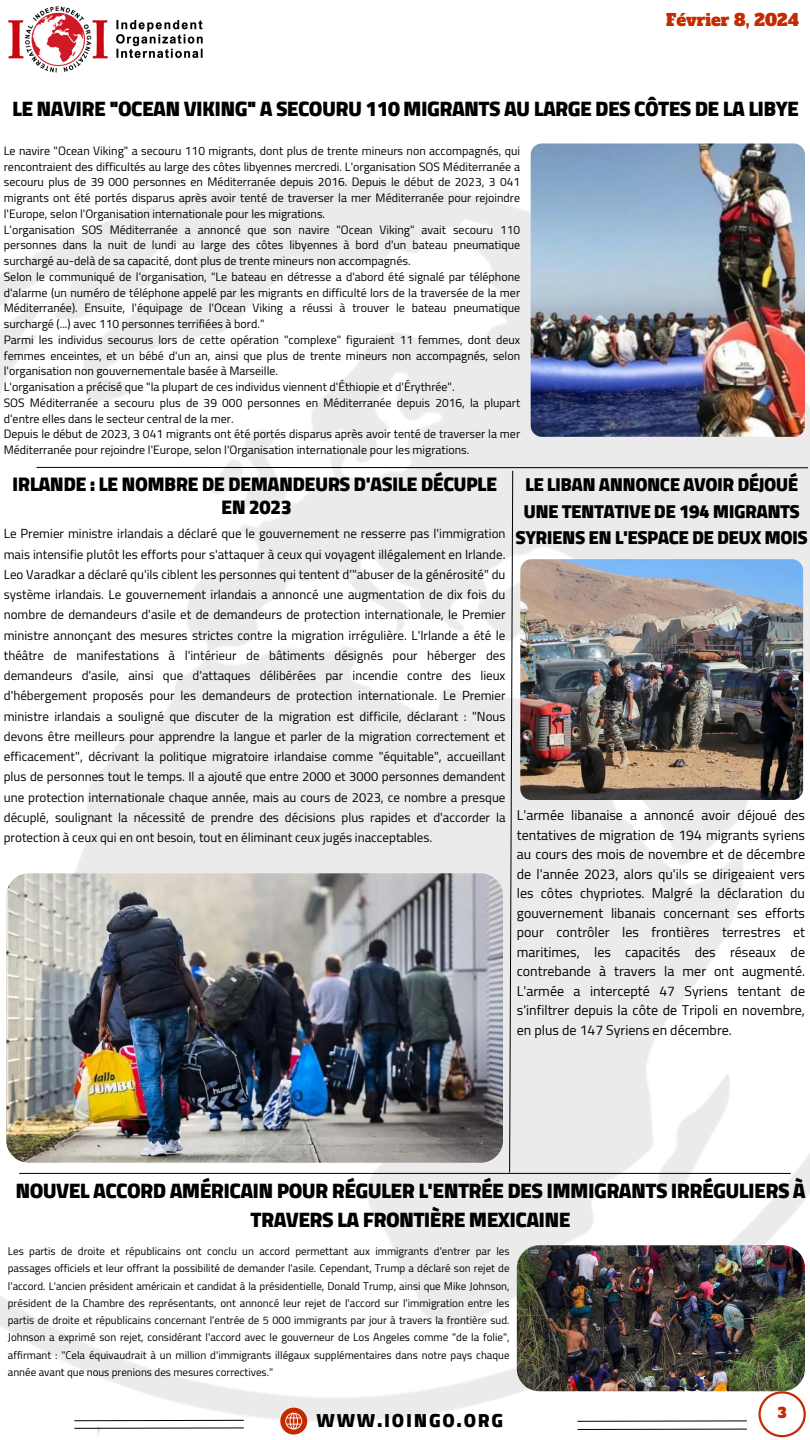
<style>
.page{position:relative;width:810px;height:1440px;background:#fff}
.page>*{position:absolute;margin:0;border:0;box-sizing:border-box;transform-origin:0 0}
.t1{font:900 21.2px/29.2px "Cairo";letter-spacing:-.03em;color:#000;text-align:center}
.t2{font:900 20px/23.2px "Cairo";letter-spacing:-.03em;color:#000;text-align:center}
.t3{font:900 19.2px "Cairo";letter-spacing:.09em;color:#000}
.t4{font:900 19px/26.2px "Cairo";letter-spacing:-.03em;color:#000;text-align:center}
.t5{font:16.3px "Alfa Slab One";color:#c42b00}
.t6{font:14px/19.5px "Cairo";color:#000;text-align:justify}
.t7{font:14px "Alfa Slab One";color:#c42b00}
.t8{font:13px/20.2px "Cairo";color:#000;text-align:justify}
.t9{font:12px/15.8px "Cairo";color:#000;text-align:justify}
.t10{font:11px/17.2px "Cairo";color:#000;text-align:justify}
</style>
<div class="page">
<img style="left:0;top:153px;width:810px;height:1283px">
<img style="left:531px;top:143px;width:274px;height:294px;border-radius:11px">
<hr style="left:20px;top:1173px;width:770px;height:1px;background:#000">
<svg style="left:758px;top:1391px;width:48px;height:46px"></svg>
<svg style="left:74px;top:1420px;width:170px;height:1px"></svg>
<svg style="left:280px;top:1408px;width:27px;height:27px"></svg>
<svg style="left:74px;top:1427px;width:170px;height:2px"></svg>
<svg style="left:577px;top:1420px;width:170px;height:2px"></svg>
<svg style="left:577px;top:1428px;width:170px;height:2px"></svg>
<svg style="left:36px;top:467px;width:772px;height:706px"></svg>
<img style="left:6px;top:873px;width:497px;height:290px">
<img style="left:8px;top:6px;width:195px;height:67px">
<img style="left:517px;top:1245px;width:288px;height:146px;border-radius:22px">
<h4 class="t5" style="left:666px;top:9px;width:134px">Février 8, 2024</h4>
<h1 class="t1" style="left:12px;top:94px;width:788px">LE NAVIRE "OCEAN VIKING" A SECOURU 110 MIGRANTS AU LARGE DES CÔTES DE LA LIBYE</h1>
<p class="t9" style="left:4px;top:143px;width:518px">Le navire "Ocean Viking" a secouru 110 migrants, dont plus de trente mineurs non accompagnés, qui rencontraient des difficultés au large des côtes libyennes mercredi. L'organisation SOS Méditerranée a secouru plus de 39 000 personnes en Méditerranée depuis 2016. Depuis le début de 2023, 3 041 migrants ont été portés disparus après avoir tenté de traverser la mer Méditerranée pour rejoindre l'Europe, selon l'Organisation internationale pour les migrations.</p>
<p class="t9" style="left:4px;top:221px;width:518px">L'organisation SOS Méditerranée a annoncé que son navire "Ocean Viking" avait secouru 110 personnes dans la nuit de lundi au large des côtes libyennes à bord d'un bateau pneumatique surchargé au-delà de sa capacité, dont plus de trente mineurs non accompagnés.</p>
<p class="t9" style="left:4px;top:269px;width:518px">Selon le communiqué de l'organisation, "Le bateau en détresse a d'abord été signalé par téléphone d'alarme (un numéro de téléphone appelé par les migrants en difficulté lors de la traversée de la mer Méditerranée). Ensuite, l'équipage de l'Ocean Viking a réussi à trouver le bateau pneumatique surchargé (...) avec 110 personnes terrifiées à bord."</p>
<p class="t9" style="left:4px;top:332px;width:518px">Parmi les individus secourus lors de cette opération "complexe" figuraient 11 femmes, dont deux femmes enceintes, et un bébé d'un an, ainsi que plus de trente mineurs non accompagnés, selon l'organisation non gouvernementale basée à Marseille.</p>
<p class="t9" style="left:4px;top:379px;width:452px">L'organisation a précisé que "la plupart de ces individus viennent d'Éthiopie et d'Érythrée".</p>
<p class="t9" style="left:4px;top:395px;width:518px">SOS Méditerranée a secouru plus de 39 000 personnes en Méditerranée depuis 2016, la plupart d'entre elles dans le secteur central de la mer.</p>
<p class="t9" style="left:4px;top:426px;width:518px">Depuis le début de 2023, 3 041 migrants ont été portés disparus après avoir tenté de traverser la mer<br>Méditerranée pour rejoindre l'Europe, selon l'Organisation internationale pour les migrations.</p>
<h2 class="t2" style="left:12px;top:472px;width:486px">IRLANDE : LE NOMBRE DE DEMANDEURS D'ASILE DÉCUPLE<br>EN 2023</h2>
<p class="t8" style="left:4px;top:524px;width:503px">Le Premier ministre irlandais a déclaré que le gouvernement ne resserre pas l'immigration mais intensifie plutôt les efforts pour s'attaquer à ceux qui voyagent illégalement en Irlande.<br>Leo Varadkar a déclaré qu'ils ciblent les personnes qui tentent d'"abuser de la générosité" du système irlandais. Le gouvernement irlandais a annoncé une augmentation de dix fois du nombre de demandeurs d'asile et de demandeurs de protection internationale, le Premier ministre annonçant des mesures strictes contre la migration irrégulière. L'Irlande a été le théâtre de manifestations à l'intérieur de bâtiments désignés pour héberger des demandeurs d'asile, ainsi que d'attaques délibérées par incendie contre des lieux d'hébergement proposés pour les demandeurs de protection internationale. Le Premier ministre irlandais a souligné que discuter de la migration est difficile, déclarant : "Nous devons être meilleurs pour apprendre la langue et parler de la migration correctement et efficacement", décrivant la politique migratoire irlandaise comme "équitable", accueillant plus de personnes tout le temps. Il a ajouté que entre 2000 et 3000 personnes demandent une protection internationale chaque année, mais au cours de 2023, ce nombre a presque décuplé, soulignant la nécessité de prendre des décisions plus rapides et d'accorder la protection à ceux qui en ont besoin, tout en éliminant ceux jugés inacceptables.</p>
<h2 class="t4" style="left:516px;top:472px;width:294px">LE LIBAN ANNONCE AVOIR DÉJOUÉ<br>UNE TENTATIVE DE 194 MIGRANTS<br>SYRIENS EN L'ESPACE DE DEUX MOIS</h2>
<p class="t6" style="left:517px;top:806px;width:290px">L'armée libanaise a annoncé avoir déjoué des tentatives de migration de 194 migrants syriens au cours des mois de novembre et de décembre de l'année 2023, alors qu'ils se dirigeaient vers les côtes chypriotes. Malgré la déclaration du gouvernement libanais concernant ses efforts pour contrôler les frontières terrestres et maritimes, les capacités des réseaux de contrebande à travers la mer ont augmenté.<br>L'armée a intercepté 47 Syriens tentant de s'infiltrer depuis la côte de Tripoli en novembre, en plus de 147 Syriens en décembre.</p>
<h1 class="t1" style="left:15px;top:1176px;width:792px">NOUVEL ACCORD AMÉRICAIN POUR RÉGULER L'ENTRÉE DES IMMIGRANTS IRRÉGULIERS À<br>TRAVERS LA FRONTIÈRE MEXICAINE</h1>
<p class="t10" style="left:8px;top:1243px;width:503px">Les partis de droite et républicains ont conclu un accord permettant aux immigrants d'entrer par les passages officiels et leur offrant la possibilité de demander l'asile. Cependant, Trump a déclaré son rejet de l'accord. L'ancien président américain et candidat à la présidentielle, Donald Trump, ainsi que Mike Johnson, président de la Chambre des représentants, ont annoncé leur rejet de l'accord sur l'immigration entre les partis de droite et républicains concernant l'entrée de 5 000 immigrants par jour à travers la frontière sud.<br>Johnson a exprimé son rejet, considérant l'accord avec le gouverneur de Los Angeles comme "de la folie", affirmant : "Cela équivaudrait à un million d'immigrants illégaux supplémentaires dans notre pays chaque année avant que nous prenions des mesures correctives."</p>
<p class="t3" style="left:317px;top:1410px;width:188px">WWW.IOINGO.ORG</p>
<p class="t7" style="left:778px;top:1404px;width:10px">3</p>
</div>
